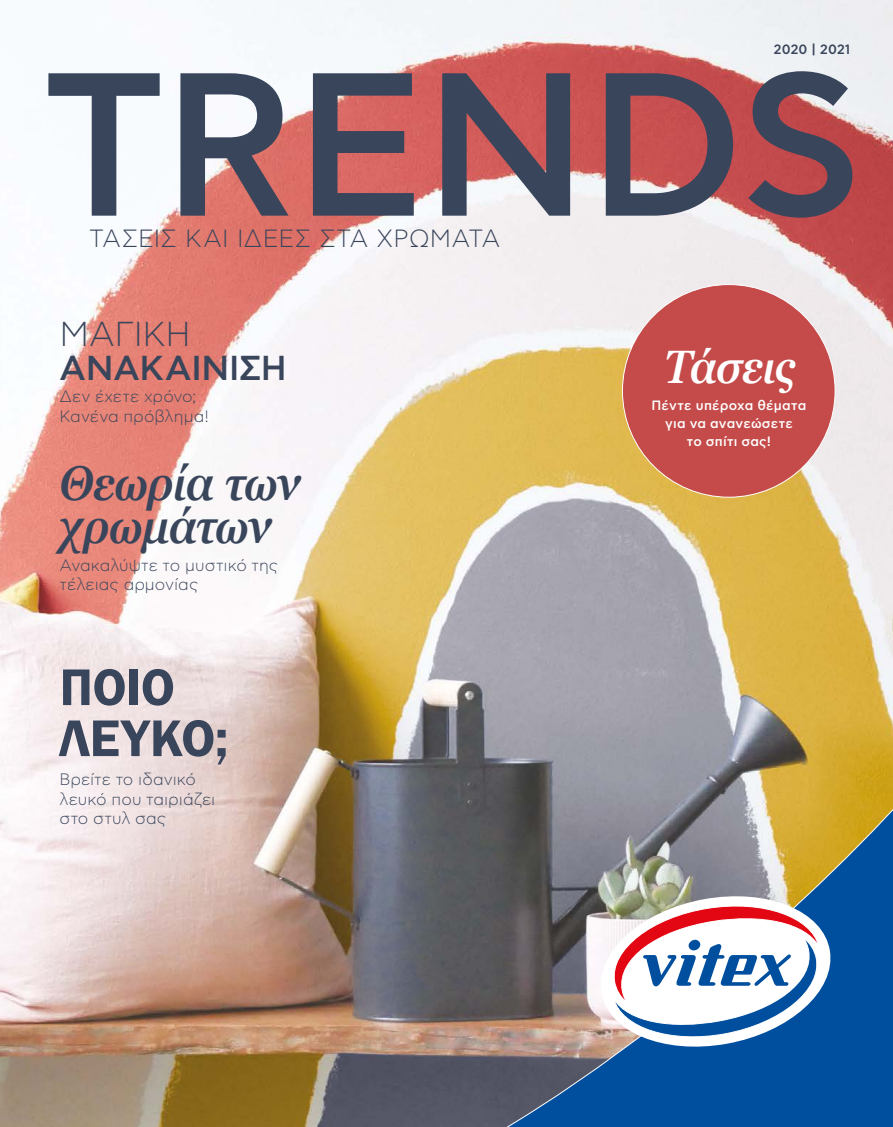
<style>
.page{position:relative;width:893px;height:1127px;background:#fff}
.page>*{position:absolute;margin:0;border:0;box-sizing:border-box;transform-origin:0 0}
.t1{font:500 203.4px "CF Asty Std";letter-spacing:-.01em;color:#39455b}
.t2{font:600 53.4px/51px "Franklin Gothic";letter-spacing:-.01em;color:#39455b}
.t3{font:italic 600 48.9px/42.6px "Georgia Pro";letter-spacing:-.015em;color:#39455b;scale:.9 1}
.t4{font:italic 600 46.8px "Georgia Pro";letter-spacing:-.015em;color:#fff;scale:.9 1}
.t5{font:500 34.5px "CF Asty Std";letter-spacing:-.005em;color:#39455b}
.t6{font:300 34.5px "CF Asty Std";letter-spacing:-.015em;color:#39455b}
.t7{font:300 24.9px "CF Asty Std";letter-spacing:.005em;color:#39455b}
.t8{font:300 16.5px/19.5px "CF Asty Std";letter-spacing:.005em;color:#39455b}
.t9{font:500 13.5px/18px "CF Asty Std";letter-spacing:.02em;color:#fff;text-align:center}
.t10{font:500 13.5px "CF Asty Std";letter-spacing:.01em;color:#39455b}
</style>
<div class="page">
<img style="left:0;top:0;width:893px;height:1127px">
<div style="left:622px;top:285px;width:213px;height:212px;background:#c44b4a;border-radius:50%"></div>
<svg style="left:430px;top:741px;width:463px;height:386px;background:#606f7a"></svg>
<svg style="left:595px;top:888px;width:241px;height:167px"></svg>
<svg style="left:688px;top:940px;width:13px;height:10px"></svg>
<p class="t10" style="left:774px;top:42px;width:78px">2020 | 2021</p>
<h1 class="t1" style="left:43px;top:30px;width:822px">TRENDS</h1>
<h3 class="t7" style="left:89px;top:225px;width:413px">ΤΆΣΕΙΣ ΚΑΙ ΙΔΈΕΣ ΣΤΑ ΧΡΏΜΑΤΑ</h3>
<h3 class="t6" style="left:60px;top:315px;width:133px">ΜΑΓΙΚΗ</h3>
<h3 class="t5" style="left:60px;top:349px;width:229px">ΑΝΑΚΑΙΝΙΣΗ</h3>
<p class="t8" style="left:60px;top:387px;width:151px">Δεν έχετε χρόνο;<br>Κανένα πρόβλημα!</p>
<h3 class="t3" style="left:60px;top:464px;width:269px">Θεωρία των χρωμάτων</h3>
<p class="t8" style="left:60px;top:556px;width:220px">Ανακαλύψτε το μυστικό της τέλειας αρμονίας</p>
<h2 class="t2" style="left:60px;top:662px;width:170px">ΠΟΙΟ<br>ΛΕΥΚΟ;</h2>
<p class="t8" style="left:60px;top:770px;width:157px">Βρείτε το ιδανικό λευκό που ταιριάζει στο στυλ σας</p>
<h3 class="t4" style="left:664px;top:340px;width:147px">Τάσεις</h3>
<p class="t9" style="left:651px;top:396px;width:156px">Πέντε υπέροχα θέματα για να ανανεώσετε<br>το σπίτι σας!</p>
</div>
